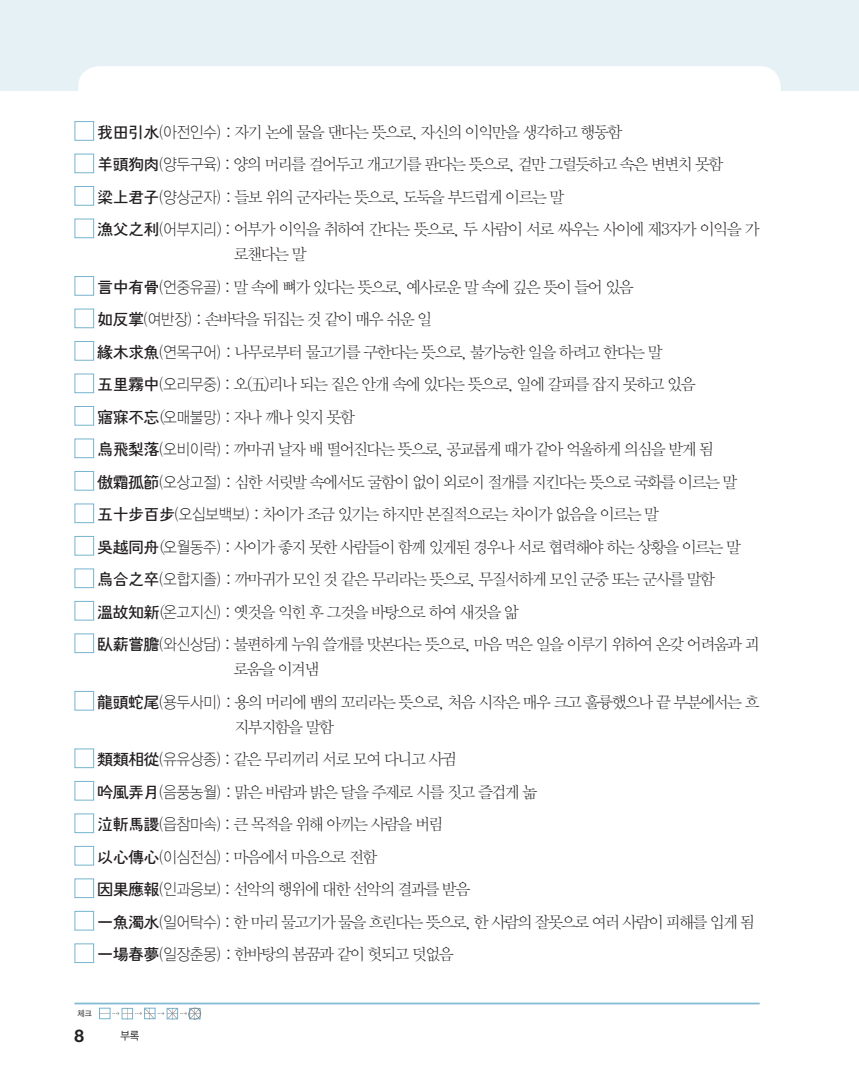
<style>
.page{position:relative;width:859px;height:1092px;background:#fff}
.page>*{position:absolute;margin:0;border:0;box-sizing:border-box;transform-origin:0 0}
.t1{font:700 17.5px "Helvetica Neue LT Std";color:#231f20}
.t2{font:16.1px/32.6px "YDVY Mj O Std 11";letter-spacing:-.09em;color:#231f20}
.t3{font:11.38px "YDVYGO Std 12";color:#231f20;scale:.9 1}
.t4{font:8.58px "YDVYGO Std 13";color:#808285;scale:.9 1}
.t5{font:8.58px "YDVYGO Std 12";color:#231f20;scale:.9 1}
.s1{font-family:"YDVYGO Std 13"}
.s2{font-family:"YDVYGO Std 11"}
</style>
<div class="page">
<hr style="left:74px;top:1002px;width:685px;height:2px;background:#82bad3">
<hr style="left:858px;top:0;width:1px;height:90px;background:#e6f1f6">
<div style="left:0;top:0;width:858px;height:90px;background:#e6f1f6"></div>
<div style="left:78px;top:66px;width:702px;height:49px;background:#fff;border-radius:21px"></div>
<div style="left:99px;top:1007px;width:11px;height:11px;border:1px solid #76b4cf"></div>
<svg style="left:122px;top:1007px;width:11px;height:12px"></svg>
<svg style="left:144px;top:1007px;width:11px;height:12px"></svg>
<svg style="left:167px;top:1007px;width:11px;height:12px"></svg>
<svg style="left:144px;top:1008px;width:10px;height:10px"></svg>
<svg style="left:167px;top:1008px;width:10px;height:10px"></svg>
<svg style="left:188px;top:1007px;width:13px;height:12px"></svg>
<div style="left:74px;top:121px;width:20px;height:20px;border:1px solid #76b4cf"></div>
<div style="left:74px;top:154px;width:20px;height:19px;border:1px solid #76b4cf"></div>
<div style="left:74px;top:186px;width:20px;height:20px;border:1px solid #76b4cf"></div>
<div style="left:74px;top:218px;width:20px;height:20px;border:1px solid #76b4cf"></div>
<div style="left:74px;top:276px;width:20px;height:20px;border:1px solid #76b4cf"></div>
<div style="left:74px;top:308px;width:20px;height:20px;border:1px solid #76b4cf"></div>
<div style="left:74px;top:341px;width:20px;height:19px;border:1px solid #76b4cf"></div>
<div style="left:74px;top:373px;width:20px;height:20px;border:1px solid #76b4cf"></div>
<div style="left:74px;top:406px;width:20px;height:19px;border:1px solid #76b4cf"></div>
<div style="left:74px;top:438px;width:20px;height:20px;border:1px solid #76b4cf"></div>
<div style="left:74px;top:471px;width:20px;height:19px;border:1px solid #76b4cf"></div>
<div style="left:74px;top:503px;width:20px;height:20px;border:1px solid #76b4cf"></div>
<div style="left:74px;top:536px;width:20px;height:19px;border:1px solid #76b4cf"></div>
<div style="left:74px;top:568px;width:20px;height:20px;border:1px solid #76b4cf"></div>
<div style="left:74px;top:601px;width:20px;height:19px;border:1px solid #76b4cf"></div>
<div style="left:74px;top:633px;width:20px;height:20px;border:1px solid #76b4cf"></div>
<div style="left:74px;top:691px;width:20px;height:19px;border:1px solid #76b4cf"></div>
<div style="left:74px;top:748px;width:20px;height:20px;border:1px solid #76b4cf"></div>
<div style="left:74px;top:781px;width:20px;height:19px;border:1px solid #76b4cf"></div>
<div style="left:74px;top:813px;width:20px;height:20px;border:1px solid #76b4cf"></div>
<div style="left:74px;top:845px;width:20px;height:20px;border:1px solid #76b4cf"></div>
<div style="left:74px;top:878px;width:20px;height:19px;border:1px solid #76b4cf"></div>
<div style="left:74px;top:910px;width:20px;height:20px;border:1px solid #76b4cf"></div>
<div style="left:74px;top:943px;width:20px;height:19px;border:1px solid #76b4cf"></div>
<p class="t2" style="left:97px;top:116px;width:663px"><span class="s1">我田引水</span><span class="s2">(아전인수)</span> : 자기 논에 물을 댄다는 뜻으로, 자신의 이익만을 생각하고 행동함<br><span class="s1">羊頭狗肉</span><span class="s2">(양두구육)</span> : 양의 머리를 걸어두고 개고기를 판다는 뜻으로, 겉만 그럴듯하고 속은 변변치 못함<br><span class="s1">梁上君子</span><span class="s2">(양상군자)</span> : 들보 위의 군자라는 뜻으로, 도둑을 부드럽게 이르는 말<br><span class="s1">漁父之利</span><span class="s2">(어부지리</span>) : 어부가 이익을 취하여 간다는 뜻으로, 두 사람이 서로 싸우는 사이에 제3자가 이익을 가</p>
<p class="t2" style="left:97px;top:239px;width:663px;text-indent:136px">로챈다는 말<br><span class="s1">言中有骨</span><span class="s2">(언중유골)</span> : 말 속에 뼈가 있다는 뜻으로, 예사로운 말 속에 깊은 뜻이 들어 있음<br><span class="s1">如反掌</span><span class="s2">(여반장)</span> : 손바닥을 뒤집는 것 같이 매우 쉬운 일<br><span class="s1">緣木求魚</span><span class="s2">(연목구어)</span> : 나무로부터 물고기를 구한다는 뜻으로, 불가능한 일을 하려고 한다는 말<br><span class="s1">五里霧中</span><span class="s2">(오리무중)</span> : 오(五)리나 되는 짙은 안개 속에 있다는 뜻으로, 일에 갈피를 잡지 못하고 있음<br><span class="s1">寤寐不忘</span>(<span class="s2">오매불망)</span> : 자나 깨나 잊지 못함<br><span class="s1">烏飛梨落</span><span class="s2">(오비이락)</span> : 까마귀 날자 배 떨어진다는 뜻으로, 공교롭게 때가 같아 억울하게 의심을 받게 됨<br><span class="s1">傲霜孤節</span><span class="s2">(오상고절)</span> : 심한 서릿발 속에서도 굴함이 없이 외로이 절개를 지킨다는 뜻으로 국화를 이르는 말<br><span class="s1">五十步百步</span><span class="s2">(오십보백보)</span> : 차이가 조금 있기는 하지만 본질적으로는 차이가 없음을 이르는 말<br><span class="s1">吳越同舟</span>(<span class="s2">오월동주)</span> : 사이가 좋지 못한 사람들이 함께 있게된 경우나 서로 협력해야 하는 상황을 이르는 말<span class="s1">烏合之卒</span><span class="s2">(오합지졸)</span> : 까마귀가 모인 것 같은 무리라는 뜻으로, 무질서하게 모인 군중 또는 군사를 말함<br><span class="s1">溫故知新</span>(<span class="s2">온고지신)</span> : 옛것을 익힌 후 그것을 바탕으로 하여 새것을 앎<br><span class="s1">臥薪嘗膽</span><span class="s2">(와신상담)</span> : 불편하게 누워 쓸개를 맛본다는 뜻으로, 마음 먹은 일을 이루기 위하여 온갖 어려움과 괴</p>
<p class="t2" style="left:97px;top:653px;width:663px;text-indent:136px">로움을 이겨냄<br><span class="s1">龍頭蛇尾</span><span class="s2">(용두사미)</span> : 용의 머리에 뱀의 꼬리라는 뜻으로, 처음 시작은 매우 크고 훌륭했으나 끝 부분에서는 흐</p>
<p class="t2" style="left:97px;top:711px;width:658px;text-indent:137px">지부지함을 말함<br><span class="s1">類類相從</span><span class="s2">(유유상종)</span> : 같은 무리끼리 서로 모여 다니고 사귐<br><span class="s1">吟風弄月</span><span class="s2">(음풍농월)</span> : 맑은 바람과 밝은 달을 주제로 시를 짓고 즐겁게 놂<br><span class="s1">泣斬馬謖</span><span class="s2">(읍참마속)</span> : 큰 목적을 위해 아끼는 사람을 버림<br><span class="s1">以心傳心</span><span class="s2">(이심전심)</span> : 마음에서 마음으로 전함<br><span class="s1">因果應報</span><span class="s2">(인과응보)</span> : 선악의 행위에 대한 선악의 결과를 받음<br><span class="s1">一魚濁水</span><span class="s2">(일어탁수)</span> : 한 마리 물고기가 물을 흐린다는 뜻으로, 한 사람의 잘못으로 여러 사람이 피해를 입게 됨<span class="s1">一場春夢</span><span class="s2">(일장춘몽)</span> : 한바탕의 봄꿈과 같이 헛되고 덧없음</p>
<p class="t5" style="left:77px;top:1009px;width:17px">체크</p>
<p class="t4" style="left:112px;top:1009px;width:9px">⇢</p>
<p class="t4" style="left:135px;top:1009px;width:9px">⇢</p>
<p class="t4" style="left:157px;top:1009px;width:9px">⇢</p>
<p class="t4" style="left:180px;top:1009px;width:9px">⇢</p>
<p class="t1" style="left:74px;top:1024px;width:11px">8</p>
<p class="t3" style="left:120px;top:1030px;width:22px">부록</p>
</div>
